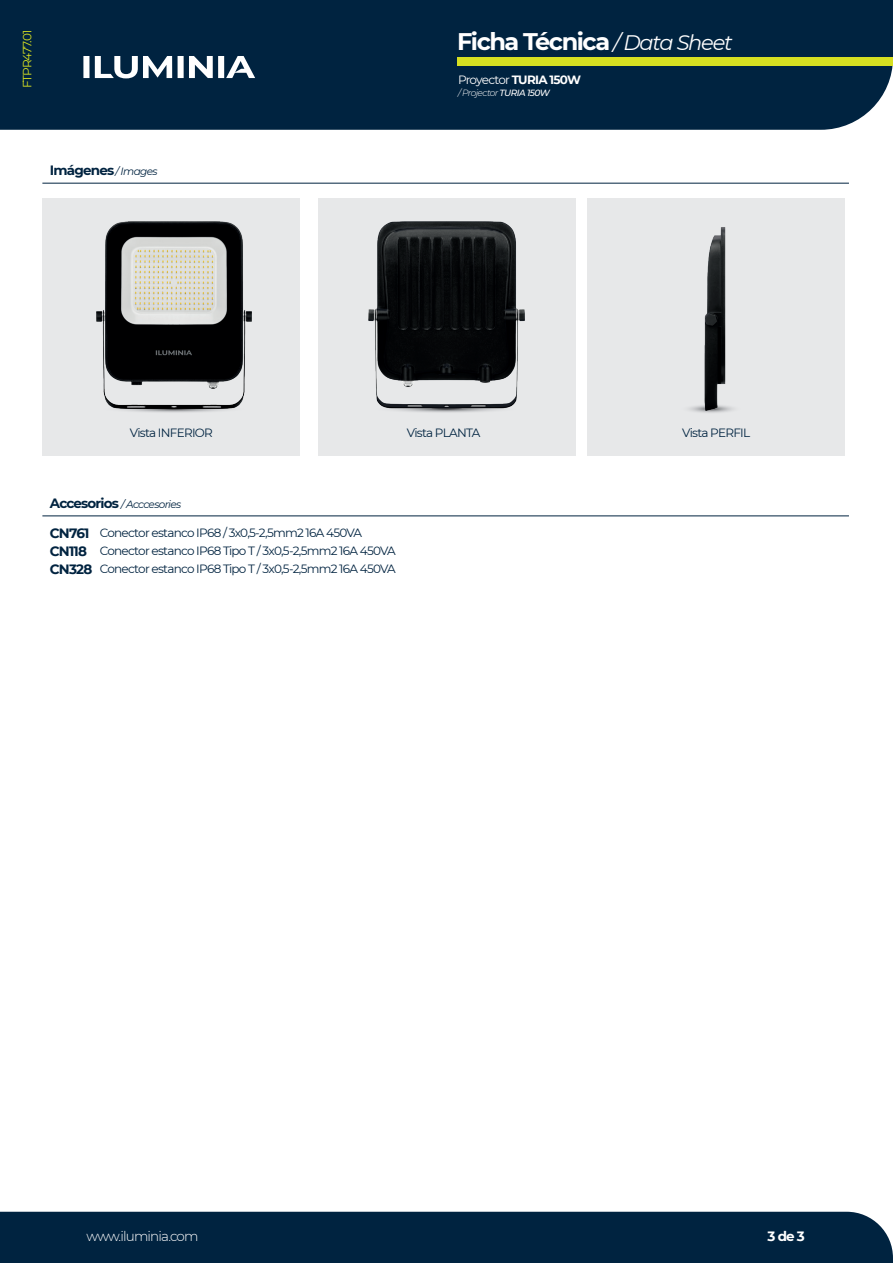
<style>
.page{position:relative;width:893px;height:1263px;background:#fff}
.page>*{position:absolute;margin:0;border:0;box-sizing:border-box;transform-origin:0 0}
.t1{font:700 24px "Montserrat";letter-spacing:-.06em;color:#fff}
.t2{font:700 13.5px/18px "Montserrat";letter-spacing:-.06em;color:#002340}
.t3{font:300 13.5px "Montserrat";letter-spacing:-.06em;color:#fff}
.t4{font:700 13.5px "Montserrat";color:#fff}
.t5{font:12px/18px "Montserrat";letter-spacing:-.06em;color:#002340}
.t6{font:12px "Montserrat";letter-spacing:-.075em;color:#fff}
.t7{font:12px "Montserrat";letter-spacing:-.08em;color:#d6df21}
.t8{font:italic 10.5px "Montserrat";letter-spacing:-.065em;color:#002340}
.t9{font:italic 300 9px "Montserrat";letter-spacing:-.06em;color:#fff}
.s1{font-weight:400;font-style:italic;font-size:10.5px}
.s2{font-weight:400;font-style:italic;font-size:21px}
.s3{font-weight:700}
.s4{font-weight:500}
.s5{font-weight:700;font-style:normal;font-size:13.5px}
</style>
<div class="page">
<div style="left:587px;top:199px;width:258px;height:257px;background:#e7e8e9"></div>
<div style="left:0;top:0;width:893px;height:130px;background:#002340"></div>
<div style="left:458px;top:57px;width:435px;height:9px;background:#d6df21"></div>
<div style="left:0;top:1212px;width:893px;height:51px;background:#002340"></div>
<hr style="left:42px;top:183px;width:807px;height:1px;background:#002340">
<hr style="left:42px;top:516px;width:807px;height:1px;background:#002340">
<div style="left:42px;top:199px;width:258px;height:257px;background:#e7e8e9"></div>
<img style="left:595px;top:198px;width:242px;height:215px">
<svg style="left:95px;top:56px;width:77px;height:22px"></svg>
<svg style="left:189px;top:56px;width:24px;height:22px"></svg>
<svg style="left:226px;top:56px;width:29px;height:22px"></svg>
<div style="left:83px;top:56px;width:6px;height:22px;background:#fff"></div>
<div style="left:178px;top:56px;width:6px;height:22px;background:#fff"></div>
<div style="left:218px;top:56px;width:6px;height:22px;background:#fff"></div>
<svg style="left:121px;top:409px;width:106px;height:4px"></svg>
<img style="left:96px;top:221px;width:155px;height:188px">
<img style="left:303px;top:182px;width:286px;height:274px">
<p class="t7" style="left:19px;top:88px;width:60px;rotate:-90deg">FTPR477.01</p>
<p class="t2" style="left:50px;top:161px;width:109px">Imágenes <span class="s1">/ Images</span></p>
<h1 class="t1" style="left:457px;top:24px;width:277px">Ficha Técnica <span class="s2">/ Data Sheet</span></h1>
<p class="t6" style="left:458px;top:72px;width:124px">Proyector <span class="s3">TURIA 150W</span></p>
<p class="t9" style="left:458px;top:86px;width:93px">/ Projector <span class="s4">TURIA 150W</span></p>
<p class="t5" style="left:130px;top:424px;width:85px">Vista INFERIOR</p>
<p class="t5" style="left:407px;top:424px;width:75px">Vista PLANTA</p>
<p class="t5" style="left:682px;top:424px;width:69px">Vista PERFIL</p>
<p class="t8" style="left:50px;top:497px;width:133px"><span class="s5">Accesorios</span> / Acccesories</p>
<p class="t2" style="left:50px;top:523px;width:44px">CN761<br>CN118<br>CN328</p>
<p class="t5" style="left:100px;top:523px;width:298px">Conector estanco IP68 / 3x0,5-2,5mm2 16A 450VA<br>Conector estanco IP68 Tipo T / 3x0,5-2,5mm2 16A 450VA<br>Conector estanco IP68 Tipo T / 3x0,5-2,5mm2 16A 450VA</p>
<p class="t3" style="left:87px;top:1227px;width:113px">www.iluminia.com</p>
<p class="t4" style="left:767px;top:1226px;width:39px">3 de 3</p>
</div>
